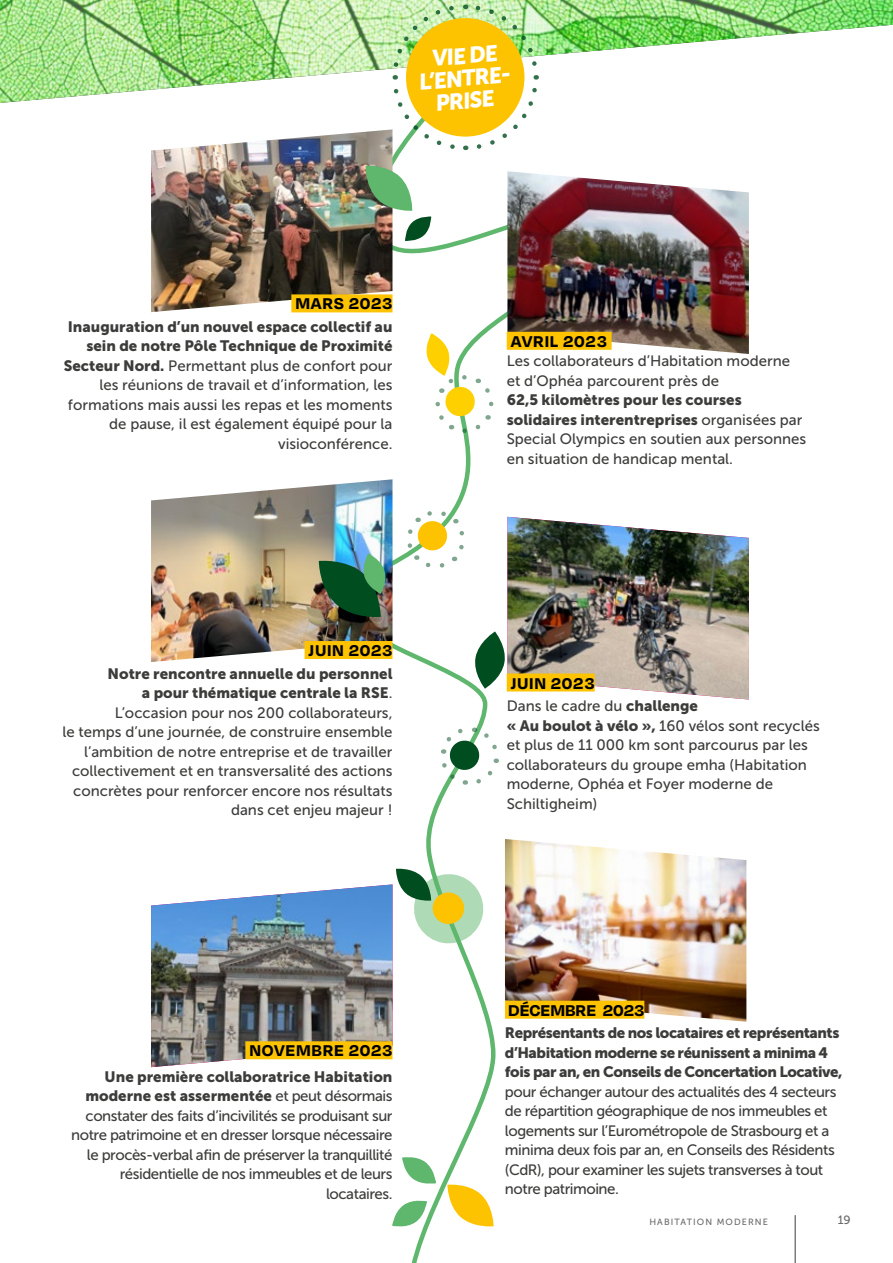
<style>
.page{position:relative;width:893px;height:1263px;background:#fff}
.page>*{position:absolute;margin:0;border:0;box-sizing:border-box;transform-origin:0 0}
.t1{font:22.5px/22.5px "Museo Sans 900";color:#fff;text-align:center}
.t2{font:700 18px "Degular";letter-spacing:.04em;color:#000}
.t3{font:700 18px "Degular";color:#000}
.t4{font:15px/19.5px "Museo Sans 500";color:#3c3c3b}
.t5{font:15px/19.5px "Museo Sans 500";letter-spacing:-.03em;color:#3c3c3b;text-align:right}
.t6{font:15px/19.5px "Museo Sans 900";color:#3c3c3b;text-align:right}
.t7{font:15px/19.5px "Museo Sans 900";letter-spacing:-.03em;color:#3c3c3b}
.t8{font:12px "Museo Sans 500";color:#6b6a6a}
.t9{font:9px "Museo Sans 500";letter-spacing:.12em;color:#6b6a6a}
.s1{font-family:"Museo Sans 900"}
.s2{font-family:"Museo Sans 500"}
</style>
<div class="page">
<svg style="left:352px;top:145px;width:157px;height:409px"></svg>
<svg style="left:392px;top:554px;width:104px;height:709px"></svg>
<img style="left:0;top:0;width:893px;height:103px">
<img style="left:151px;top:129px;width:241px;height:183px">
<img style="left:507px;top:171px;width:242px;height:183px">
<div style="left:507px;top:332px;width:105px;height:18px;background:#fdc300"></div>
<img style="left:151px;top:479px;width:241px;height:183px">
<div style="left:305px;top:641px;width:87px;height:18px;background:#fdc300"></div>
<svg style="left:447px;top:1183px;width:47px;height:45px"></svg>
<img style="left:473px;top:517px;width:276px;height:182px">
<svg style="left:407px;top:511px;width:57px;height:57px"></svg>
<svg style="left:439px;top:725px;width:60px;height:62px"></svg>
<img style="left:319px;top:553px;width:69px;height:66px">
<img style="left:365px;top:164px;width:66px;height:78px">
<svg style="left:424px;top:333px;width:72px;height:102px"></svg>
<div style="left:291px;top:294px;width:101px;height:18px;background:#fdc300"></div>
<svg style="left:402px;top:1155px;width:34px;height:31px"></svg>
<svg style="left:392px;top:1198px;width:35px;height:31px"></svg>
<div style="left:406px;top:18px;width:118px;height:119px;background:#fdc300;border-radius:50%"></div>
<svg style="left:474px;top:75px;width:65px;height:77px"></svg>
<img style="left:465px;top:3px;width:74px;height:66px">
<svg style="left:391px;top:3px;width:66px;height:77px"></svg>
<svg style="left:391px;top:86px;width:75px;height:66px"></svg>
<svg style="left:392px;top:867px;width:94px;height:200px"></svg>
<img style="left:151px;top:884px;width:241px;height:183px">
<div style="left:245px;top:1041px;width:147px;height:18px;background:#fdc300"></div>
<hr style="left:795px;top:1215px;width:1px;height:48px;background:#3c3c3b">
<img style="left:505px;top:839px;width:241px;height:183px">
<div style="left:505px;top:1001px;width:139px;height:18px;background:#fdc300"></div>
<h1 class="t1" style="left:416px;top:49px;width:94px;rotate:-5deg">VIE DE<br>L’ENTRE-<br>PRISE</h1>
<p class="t2" style="left:295px;top:292px;width:99px">MARS 2023</p>
<p class="t6" style="left:68px;top:317px;width:326px">Inauguration d’un nouvel espace collectif au sein de notre Pôle Technique de Proximité</p>
<p class="t4" style="left:64px;top:356px;width:330px;text-align:right"><span class="s1">Secteur Nord.</span> Permettant plus de confort pour les réunions de travail et d’information, les formations mais aussi les repas et les moments de pause, il est également équipé pour la visioconférence.</p>
<p class="t2" style="left:309px;top:639px;width:85px">JUIN 2023</p>
<p class="t6" style="left:108px;top:663px;width:286px">Notre rencontre annuelle du personnel a pour thématique centrale la RSE<span class="s2">.</span></p>
<p class="t4" style="left:62px;top:703px;width:332px;text-align:right">L’occasion pour nos 200 collaborateurs,<br>le temps d’une journée, de construire ensemble l’ambition de notre entreprise et de travailler collectivement et en transversalité des actions concrètes pour renforcer encore nos résultats dans cet enjeu majeur !</p>
<p class="t2" style="left:249px;top:1039px;width:145px">NOVEMBRE 2023</p>
<p class="t6" style="left:85px;top:1067px;width:309px">Une première collaboratrice Habitation moderne est assermentée <span class="s2">et peut désormais</span></p>
<p class="t5" style="left:71px;top:1106px;width:323px">constater des faits d’incivilités se produisant sur notre patrimoine et en dresser lorsque nécessaire le procès-verbal afin de préserver la tranquillité résidentielle de nos immeubles et de leurs locataires.</p>
<p class="t2" style="left:511px;top:330px;width:98px">AVRIL 2023</p>
<p class="t4" style="left:507px;top:351px;width:285px">Les collaborateurs d’Habitation moderne et d’Ophéa parcourent près de</p>
<p class="t6" style="left:507px;top:390px;width:297px;text-align:left">62,5 kilomètres pour les courses solidaires interentreprises <span class="s2">organisées par</span></p>
<p class="t4" style="left:507px;top:429px;width:301px">Special Olympics en soutien aux personnes en situation de handicap mental.</p>
<p class="t2" style="left:511px;top:671px;width:85px">JUIN 2023</p>
<p class="t4" style="left:507px;top:696px;width:315px">Dans le cadre du <span class="s1">challenge<br>« Au boulot à vélo »,</span> 160 vélos sont recyclés et plus de 11 000 km sont parcourus par les collaborateurs du groupe emha (Habitation moderne, Ophéa et Foyer moderne de Schiltigheim)</p>
<p class="t3" style="left:508px;top:998px;width:138px">DÉCEMBRE 2023</p>
<p class="t7" style="left:505px;top:1023px;width:339px">Représentants de nos locataires et représentants d’Habitation moderne se réunissent a minima 4 fois par an, en Conseils de Concertation Locative,</p>
<p class="t5" style="left:505px;top:1082px;width:333px;text-align:left">pour échanger autour des actualités des 4 secteurs de répartition géographique de nos immeubles et logements sur l’Eurométropole de Strasbourg et a minima deux fois par an, en Conseils des Résidents (CdR), pour examiner les sujets transverses à tout notre patrimoine.</p>
<p class="t9" style="left:649px;top:1217px;width:120px">HABITATION MODERNE</p>
<p class="t8" style="left:838px;top:1213px;width:15px">19</p>
</div>
